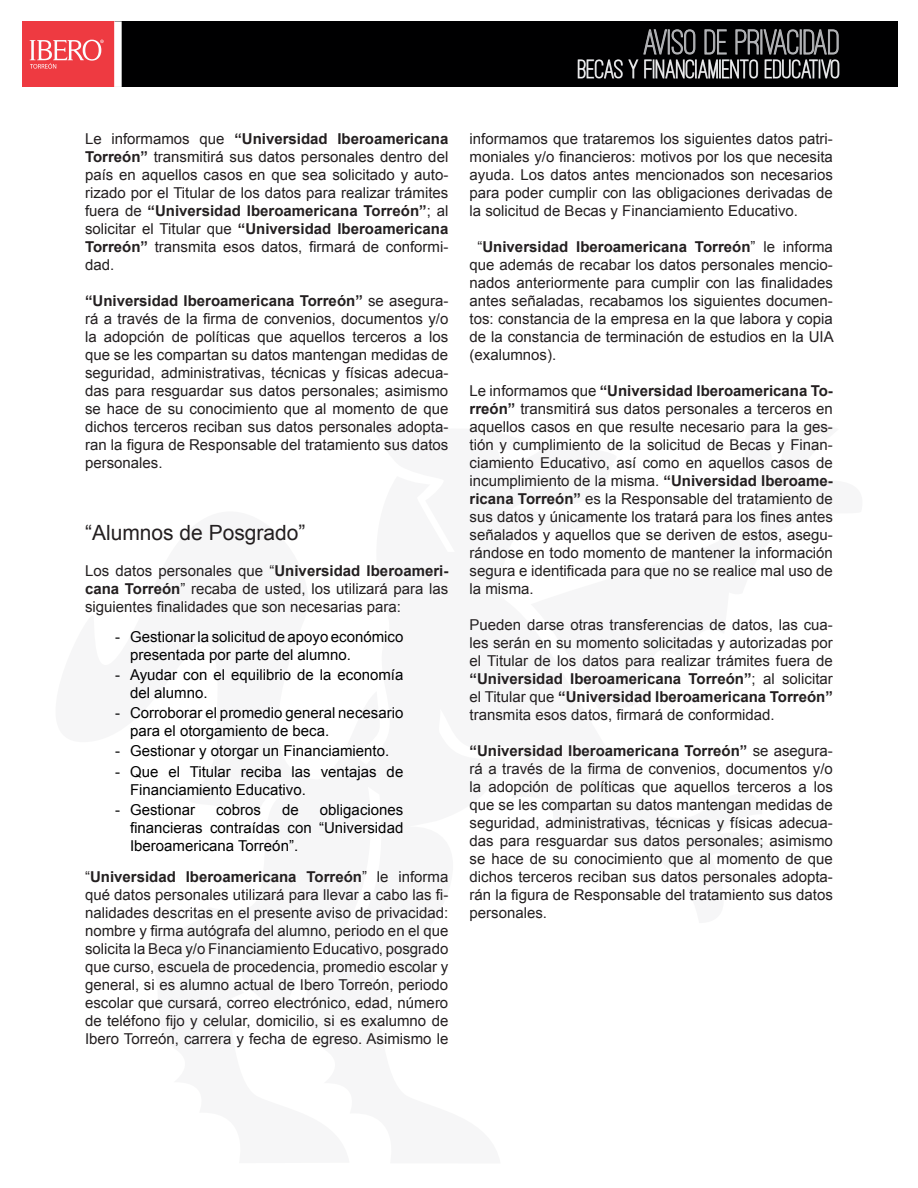
<style>
.page{position:relative;width:918px;height:1188px;background:#fff}
.page>*{position:absolute;margin:0;border:0;box-sizing:border-box;transform-origin:0 0}
.t1{font:500 27px "Ostrich Sans";color:#fff}
.t2{font:21px "Arial";color:#231f20}
.t3{font:15px/18px "Arial";color:#231f20;text-align:justify}
.t4{font:15px/18px "Arial";color:#000001}
.s1{font-weight:700}
</style>
<div class="page">
<div style="left:23px;top:21px;width:875px;height:66px;background:#000001"></div>
<div style="left:22px;top:21px;width:93px;height:66px;background:#ee3a41"></div>
<div style="left:114px;top:21px;width:8px;height:66px;background:#fff"></div>
<svg style="left:577px;top:29px;width:263px;height:50px"></svg>
<svg style="left:30px;top:40px;width:74px;height:29px"></svg>
<h1 class="t1" style="left:578px;top:56px;width:264px">BECAS Y FINANCIAMIENTO EDUCATIVO</h1>
<p class="t3" style="left:85px;top:130px;width:365px">Le informamos que <span class="s1">“Universidad Iberoamericana Torreón”</span> transmitirá sus datos personales dentro del país en aquellos casos en que sea solicitado y auto&shy;rizado por el Titular de los datos para realizar trámites fuera de <span class="s1">“Universidad Iberoamericana Torreón”</span>; al solicitar el Titular que <span class="s1">“Universidad Iberoamericana Torreón”</span> transmita esos datos, firmará de conformi&shy;dad.</p>
<p class="t3" style="left:85px;top:292px;width:365px"><span class="s1">“Universidad Iberoamericana Torreón”</span> se asegura&shy;rá a través de la firma de convenios, documentos y/o la adopción de políticas que aquellos terceros a los que se les compartan su datos mantengan medidas de seguridad, administrativas, técnicas y físicas adecua&shy;das para resguardar sus datos personales; asimismo se hace de su conocimiento que al momento de que dichos terceros reciban sus datos personales adopta&shy;ran la figura de Responsable del tratamiento sus datos personales.</p>
<h2 class="t2" style="left:85px;top:518px;width:222px">“Alumnos de Posgrado”</h2>
<p class="t3" style="left:85px;top:562px;width:365px">Los datos personales que “<span class="s1">Universidad Iberoameri&shy;cana Torreón</span>” recaba de usted, los utilizará para las siguientes finalidades que son necesarias para:</p>
<p class="t4" style="left:130px;top:628px;width:275px;text-indent:-15px">- Gestionar la solicitud de apoyo económico presentada por parte del alumno.</p>
<p class="t4" style="left:130px;top:666px;width:275px;text-indent:-15px">- Ayudar con el equilibrio de la economía del alumno.</p>
<p class="t4" style="left:130px;top:704px;width:275px;text-indent:-15px">- Corroborar el promedio general necesario para el otorgamiento de beca.</p>
<p class="t4" style="left:115px;top:742px;width:276px">- Gestionar y otorgar un Financiamiento.</p>
<p class="t4" style="left:130px;top:762px;width:275px;text-indent:-15px">- Que el Titular reciba las ventajas de<br>Financiamiento Educativo.</p>
<p class="t4" style="left:115px;top:800px;width:82px">- Gestionar</p>
<p class="t4" style="left:216px;top:800px;width:47px">cobros</p>
<p class="t4" style="left:282px;top:800px;width:18px">de</p>
<p class="t4" style="left:130px;top:800px;width:275px;text-align:justify;text-indent:190px">obligaciones financieras contraídas con “Universidad Iberoamericana Torreón”.</p>
<p class="t3" style="left:85px;top:868px;width:365px">“<span class="s1">Universidad Iberoamericana Torreón</span>” le informa qué datos personales utilizará para llevar a cabo las fi&shy;nalidades descritas en el presente aviso de privacidad: nombre y firma autógrafa del alumno, periodo en el que solicita la Beca y/o Financiamiento Educativo, posgrado que curso, escuela de procedencia, promedio escolar y general, si es alumno actual de Ibero Torreón, periodo escolar que cursará, correo electrónico, edad, número de teléfono fijo y celular, domicilio, si es exalumno de Ibero Torreón, carrera y fecha de egreso. Asimismo le</p>
<p class="t3" style="left:470px;top:130px;width:365px">informamos que trataremos los siguientes datos patri&shy;moniales y/o financieros: motivos por los que necesita ayuda. Los datos antes mencionados son necesarios para poder cumplir con las obligaciones derivadas de la solicitud de Becas y Financiamiento Educativo.</p>
<p class="t3" style="left:470px;top:238px;width:366px;text-indent:8px">“<span class="s1">Universidad Iberoamericana Torreón</span>” le informa que además de recabar los datos personales mencio&shy;nados anteriormente para cumplir con las finalidades antes señaladas, recabamos los siguientes documen&shy;tos: constancia de la empresa en la que labora y copia de la constancia de terminación de estudios en la UIA (exalumnos).</p>
<p class="t3" style="left:470px;top:382px;width:365px">Le informamos que <span class="s1">“Universidad Iberoamericana To&shy;rreón”</span> transmitirá sus datos personales a terceros en aquellos casos en que resulte necesario para la ges&shy;tión y cumplimiento de la solicitud de Becas y Finan&shy;ciamiento Educativo, así como en aquellos casos de incumplimiento de la misma. <span class="s1">“Universidad Iberoame&shy;ricana Torreón”</span> es la Responsable del tratamiento de sus datos y únicamente los tratará para los fines antes señalados y aquellos que se deriven de estos, asegu&shy;rándose en todo momento de mantener la información segura e identificada para que no se realice mal uso de la misma.</p>
<p class="t3" style="left:470px;top:616px;width:365px">Pueden darse otras transferencias de datos, las cua&shy;les serán en su momento solicitadas y autorizadas por el Titular de los datos para realizar trámites fuera de <span class="s1">“Universidad Iberoamericana Torreón”</span>; al solicitar el Titular que <span class="s1">“Universidad Iberoamericana Torreón” </span>transmita esos datos, firmará de conformidad.</p>
<p class="t3" style="left:470px;top:742px;width:365px"><span class="s1">“Universidad Iberoamericana Torreón”</span> se asegura&shy;rá a través de la firma de convenios, documentos y/o la adopción de políticas que aquellos terceros a los que se les compartan su datos mantengan medidas de seguridad, administrativas, técnicas y físicas adecua&shy;das para resguardar sus datos personales; asimismo se hace de su conocimiento que al momento de que dichos terceros reciban sus datos personales adopta&shy;rán la figura de Responsable del tratamiento sus datos personales.</p>
</div>
